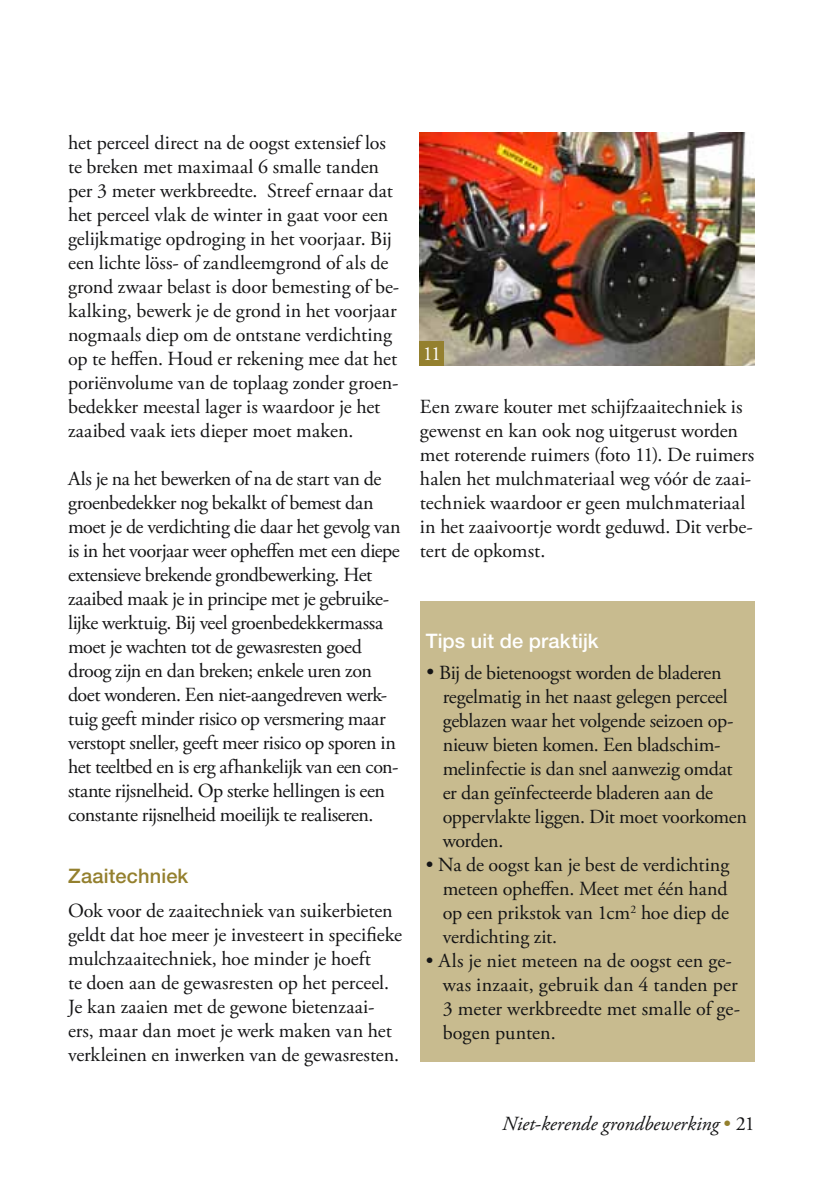
<style>
.page{position:relative;width:840px;height:1191px;background:#fff}
.page>*{position:absolute;margin:0;border:0;box-sizing:border-box;transform-origin:0 0}
.t1{font:20px/24px "Adobe Garamond Pro";letter-spacing:-.01em;color:#141415}
.t2{font:20px/24px "Adobe Garamond Pro";letter-spacing:.01em;color:#141415}
.t3{font:italic 20px "Adobe Garamond Pro";color:#141415}
.t4{font:500 20px "Helvetica Neue LT Std";letter-spacing:.005em;color:#fff}
.t5{font:500 20px "Helvetica Neue LT Std";letter-spacing:.01em;color:#94802e}
.t6{font:20px "Adobe Garamond Pro";color:#fff}
.s1{font-style:normal;color:#94802e}
.s2{font-style:normal}
</style>
<div class="page">
<div style="left:420px;top:601px;width:334px;height:461px;background:#c8bb8f"></div>
<img style="left:419px;top:133px;width:335px;height:232px">
<div style="left:419px;top:341px;width:24px;height:24px;background:#94802e"></div>
<p class="t1" style="left:68px;top:131px;width:332px">het perceel direct na de oogst extensief los te breken met maximaal 6 smalle tanden per 3 meter werkbreedte. Streef ernaar dat het perceel vlak de winter in gaat voor een gelijkmatige opdroging in het voorjaar. Bij een lichte löss- of zandleemgrond of als de grond zwaar belast is door bemesting of be&shy;kalking, bewerk je de grond in het voorjaar nogmaals diep om de ontstane verdichting op te heffen. Houd er rekening mee dat het poriënvolume van de toplaag zonder groen&shy;bedekker meestal lager is waardoor je het zaaibed vaak iets dieper moet maken.</p>
<p class="t1" style="left:68px;top:467px;width:334px">Als je na het bewerken of na de start van de groenbedekker nog bekalkt of bemest dan moet je de verdichting die daar het gevolg van is in het voorjaar weer opheffen met een diepe extensieve brekende grondbewerking. Het zaaibed maak je in principe met je gebruike&shy;lijke werktuig. Bij veel groenbedekkermassa moet je wachten tot de gewasresten goed droog zijn en dan breken; enkele uren zon doet wonderen. Een niet-aangedreven werk&shy;tuig geeft minder risico op versmering maar verstopt sneller, geeft meer risico op sporen in het teeltbed en is erg afhankelijk van een con&shy;stante rijsnelheid. Op sterke hellingen is een constante rijsnelheid moeilijk te realiseren.</p>
<p class="t5" style="left:68px;top:863px;width:122px">Zaaitechniek</p>
<p class="t1" style="left:68px;top:899px;width:335px">Ook voor de zaaitechniek van suikerbieten geldt dat hoe meer je investeert in specifieke mulchzaaitechniek, hoe minder je hoeft<br>te doen aan de gewasresten op het perceel.<br>Je kan zaaien met de gewone bietenzaai&shy;ers, maar dan moet je werk maken van het verkleinen en inwerken van de gewasresten.</p>
<p class="t6" style="left:422px;top:342px;width:20px">11</p>
<p class="t1" style="left:420px;top:395px;width:335px">Een zware kouter met schijfzaaitechniek is gewenst en kan ook nog uitgerust worden met roterende ruimers (foto 11). De ruimers halen het mulchmateriaal weg vóór de zaai&shy;techniek waardoor er geen mulchmateriaal in het zaaivoortje wordt geduwd. Dit verbe&shy;tert de opkomst.</p>
<p class="t4" style="left:425px;top:629px;width:174px">Tips uit de praktijk</p>
<p class="t1" style="left:442px;top:661px;width:305px;text-indent:-17px">• Bij de bietenoogst worden de bladeren regelmatig in het naast gelegen perceel geblazen waar het volgende seizoen op&shy;nieuw bieten komen. Een bladschim&shy;melinfectie is dan snel aanwezig omdat er dan geïnfecteerde bladeren aan de oppervlakte liggen. Dit moet voorkomen worden.</p>
<p class="t1" style="left:442px;top:853px;width:288px;text-align:justify;text-indent:-17px">• Na de oogst kan je best de verdichting meteen opheffen. Meet met één hand op een prikstok van 1cm<sup>2</sup> hoe diep de verdichting zit.</p>
<p class="t2" style="left:442px;top:949px;width:299px;text-indent:-17px">• Als je niet meteen na de oogst een ge&shy;was inzaait, gebruik dan 4 tanden per<br>3 meter werkbreedte met smalle of ge&shy;bogen punten.</p>
<p class="t3" style="left:502px;top:1111px;width:254px">Niet-kerende grondbewerking <span class="s1">•</span> <span class="s2">21</span></p>
</div>
